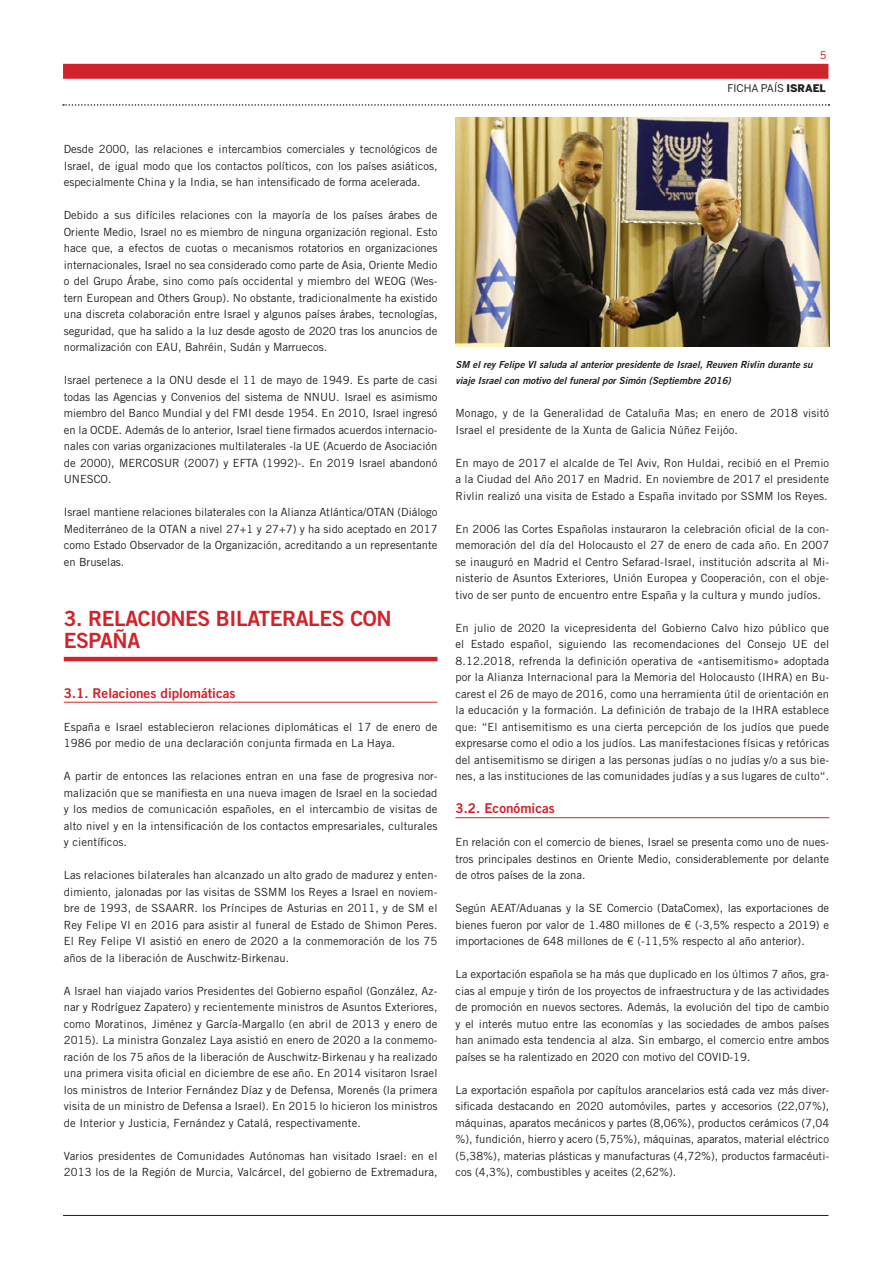
<style>
.page{position:relative;width:893px;height:1263px;background:#fff}
.page>*{position:absolute;margin:0;border:0;box-sizing:border-box;transform-origin:0 0}
.TITULO_1º_NIVEL{font:21px/22.5px "Trade Gothic LT Std Bd 2";letter-spacing:-.02em;color:#d1232a}
.TITULO_2º_NIVEL{font:13.5px "Trade Gothic LT Std Bd 2";color:#d1232a}
.TEXTO_NORMAL{font:11.25px/16.5px "Trade Gothic LT Std";letter-spacing:.01em;color:#231f20;text-align:justify}
.t1{font:10.5px "Benton Sans";color:#231f20}
.t2{font:10.5px "Benton Sans";color:#d1232a}
.TEXTO_PIE_DE_FOTO{font:9.75px/16.5px "Trade Gothic LT Std Bd 2 Obl";color:#231f20}
.s1{font-weight:900}
</style>
<div class="page">
<div style="left:63px;top:64px;width:765px;height:15px;background:#d1232a"></div>
<hr style="left:63px;top:1215px;width:765px;height:1px;background:#231f20">
<svg style="left:63px;top:104px;width:766px;height:2px"></svg>
<hr style="left:64px;top:657px;width:373px;height:4px;background:#d1232a">
<hr style="left:64px;top:702px;width:373px;height:1px;background:#d1232a">
<hr style="left:455px;top:817px;width:374px;height:1px;background:#d1232a">
<img style="left:455px;top:117px;width:374px;height:229px">
<p class="t2" style="left:820px;top:49px;width:8px">5</p>
<p class="t1" style="left:727px;top:82px;width:100px">FICHA PAÍS <span class="s1">ISRAEL</span></p>
<p class="TEXTO_NORMAL" style="left:64px;top:141px;width:375px">Desde 2000, las relaciones e intercambios comerciales y tecnológicos de Israel, de igual modo que los contactos políticos, con los países asiáticos, especialmente China y la India, se han intensificado de forma acelerada.</p>
<p class="TEXTO_NORMAL" style="left:64px;top:207px;width:375px">Debido a sus difíciles relaciones con la mayoría de los países árabes de Oriente Medio, Israel no es miembro de ninguna organización regional. Esto hace que, a efectos de cuotas o mecanismos rotatorios en organizaciones internacionales, Israel no sea considerado como parte de Asia, Oriente Medio o del Grupo Árabe, sino como país occidental y miembro del WEOG (Wes&shy;tern European and Others Group). No obstante, tradicionalmente ha existido una discreta colaboración entre Israel y algunos países árabes, tecnologías, seguridad, que ha salido a la luz desde agosto de 2020 tras los anuncios de normalización con EAU, Bahréin, Sudán y Marruecos.</p>
<p class="TEXTO_NORMAL" style="left:64px;top:372px;width:375px">Israel pertenece a la ONU desde el 11 de mayo de 1949. Es parte de casi todas las Agencias y Convenios del sistema de NNUU. Israel es asimismo miembro del Banco Mundial y del FMI desde 1954. En 2010, Israel ingresó en la OCDE. Además de lo anterior, Israel tiene firmados acuerdos internacio&shy;nales con varias organizaciones multilaterales -la UE (Acuerdo de Asociación de 2000), MERCOSUR (2007) y EFTA (1992)-. En 2019 Israel abandonó UNESCO.</p>
<p class="TEXTO_NORMAL" style="left:64px;top:504px;width:375px">Israel mantiene relaciones bilaterales con la Alianza Atlántica/OTAN (Diálogo Mediterráneo de la OTAN a nivel 27+1 y 27+7) y ha sido aceptado en 2017 como Estado Observador de la Organización, acreditando a un representante en Bruselas.</p>
<p class="TITULO_1º_NIVEL" style="left:64px;top:607px;width:329px">3. RELACIONES BILATERALES CON<br>ESPAÑA</p>
<p class="TITULO_2º_NIVEL" style="left:64px;top:684px;width:173px">3.1. Relaciones diplomáticas</p>
<p class="TEXTO_NORMAL" style="left:64px;top:718px;width:375px">España e Israel establecieron relaciones diplomáticas el 17 de enero de<br>1986 por medio de una declaración conjunta firmada en La Haya.</p>
<p class="TEXTO_NORMAL" style="left:64px;top:768px;width:375px">A partir de entonces las relaciones entran en una fase de progresiva nor&shy;malización que se manifiesta en una nueva imagen de Israel en la sociedad y los medios de comunicación españoles, en el intercambio de visitas de alto nivel y en la intensificación de los contactos empresariales, culturales y científicos.</p>
<p class="TEXTO_NORMAL" style="left:64px;top:867px;width:375px">Las relaciones bilaterales han alcanzado un alto grado de madurez y enten&shy;dimiento, jalonadas por las visitas de SSMM los Reyes a Israel en noviem&shy;bre de 1993, de SSAARR. los Príncipes de Asturias en 2011, y de SM el Rey Felipe VI en 2016 para asistir al funeral de Estado de Shimon Peres.<br>El Rey Felipe VI asistió en enero de 2020 a la conmemoración de los 75 años de la liberación de Auschwitz-Birkenau.</p>
<p class="TEXTO_NORMAL" style="left:64px;top:982px;width:375px">A Israel han viajado varios Presidentes del Gobierno español (González, Az&shy;nar y Rodríguez Zapatero) y recientemente ministros de Asuntos Exteriores, como Moratinos, Jiménez y García-Margallo (en abril de 2013 y enero de 2015). La ministra Gonzalez Laya asistió en enero de 2020 a la conmemo&shy;ración de los 75 años de la liberación de Auschwitz-Birkenau y ha realizado una primera visita oficial en diciembre de ese año. En 2014 visitaron Israel los ministros de Interior Fernández Díaz y de Defensa, Morenés (la primera visita de un ministro de Defensa a Israel). En 2015 lo hicieron los ministros de Interior y Justicia, Fernández y Catalá, respectivamente.</p>
<p class="TEXTO_NORMAL" style="left:64px;top:1147px;width:375px">Varios presidentes de Comunidades Autónomas han visitado Israel: en el<br>2013 los de la Región de Murcia, Valcárcel, del gobierno de Extremadura,</p>
<p class="TEXTO_PIE_DE_FOTO" style="left:455px;top:356px;width:359px">SM el rey Felipe VI saluda al anterior presidente de Israel, Reuven Rivlin durante su viaje Israel con motivo del funeral por Simón (Septiembre 2016)</p>
<p class="TEXTO_NORMAL" style="left:455px;top:405px;width:375px">Monago, y de la Generalidad de Cataluña Mas; en enero de 2018 visitó<br>Israel el presidente de la Xunta de Galicia Núñez Feijóo.</p>
<p class="TEXTO_NORMAL" style="left:455px;top:454px;width:375px">En mayo de 2017 el alcalde de Tel Aviv, Ron Huldai, recibió en el Premio a la Ciudad del Año 2017 en Madrid. En noviembre de 2017 el presidente Rivlin realizó una visita de Estado a España invitado por SSMM los Reyes.</p>
<p class="TEXTO_NORMAL" style="left:455px;top:520px;width:375px">En 2006 las Cortes Españolas instauraron la celebración oficial de la con&shy;memoración del día del Holocausto el 27 de enero de cada año. En 2007 se inauguró en Madrid el Centro Sefarad-Israel, institución adscrita al Mi&shy;nisterio de Asuntos Exteriores, Unión Europea y Cooperación, con el obje&shy;tivo de ser punto de encuentro entre España y la cultura y mundo judíos.</p>
<p class="TEXTO_NORMAL" style="left:455px;top:619px;width:375px">En julio de 2020 la vicepresidenta del Gobierno Calvo hizo público que el Estado español, siguiendo las recomendaciones del Consejo UE del 8.12.2018, refrenda la definición operativa de «antisemitismo» adoptada por la Alianza Internacional para la Memoria del Holocausto (IHRA) en Bu&shy;carest el 26 de mayo de 2016, como una herramienta útil de orientación en la educación y la formación. La definición de trabajo de la IHRA establece que: “El antisemitismo es una cierta percepción de los judíos que puede expresarse como el odio a los judíos. Las manifestaciones físicas y retóricas del antisemitismo se dirigen a las personas judías o no judías y/o a sus bie&shy;nes, a las instituciones de las comunidades judías y a sus lugares de culto“.</p>
<p class="TITULO_2º_NIVEL" style="left:455px;top:800px;width:101px">3.2. Económicas</p>
<p class="TEXTO_NORMAL" style="left:455px;top:834px;width:375px">En relación con el comercio de bienes, Israel se presenta como uno de nues&shy;tros principales destinos en Oriente Medio, considerablemente por delante de otros países de la zona.</p>
<p class="TEXTO_NORMAL" style="left:455px;top:900px;width:375px">Según AEAT/Aduanas y la SE Comercio (DataComex), las exportaciones de bienes fueron por valor de 1.480 millones de € (-3,5% respecto a 2019) e importaciones de 648 millones de € (-11,5% respecto al año anterior).</p>
<p class="TEXTO_NORMAL" style="left:455px;top:966px;width:375px">La exportación española se ha más que duplicado en los últimos 7 años, gra&shy;cias al empuje y tirón de los proyectos de infraestructura y de las actividades de promoción en nuevos sectores. Además, la evolución del tipo de cambio y el interés mutuo entre las economías y las sociedades de ambos países han animado esta tendencia al alza. Sin embargo, el comercio entre ambos países se ha ralentizado en 2020 con motivo del COVID-19.</p>
<p class="TEXTO_NORMAL" style="left:455px;top:1081px;width:375px">La exportación española por capítulos arancelarios está cada vez más diver&shy;sificada destacando en 2020 automóviles, partes y accesorios (22,07%), máquinas, aparatos mecánicos y partes (8,06%), productos cerámicos (7,04 %), fundición, hierro y acero (5,75%), máquinas, aparatos, material eléctrico (5,38%), materias plásticas y manufacturas (4,72%), productos farmacéuti&shy;cos (4,3%), combustibles y aceites (2,62%).</p>
</div>
